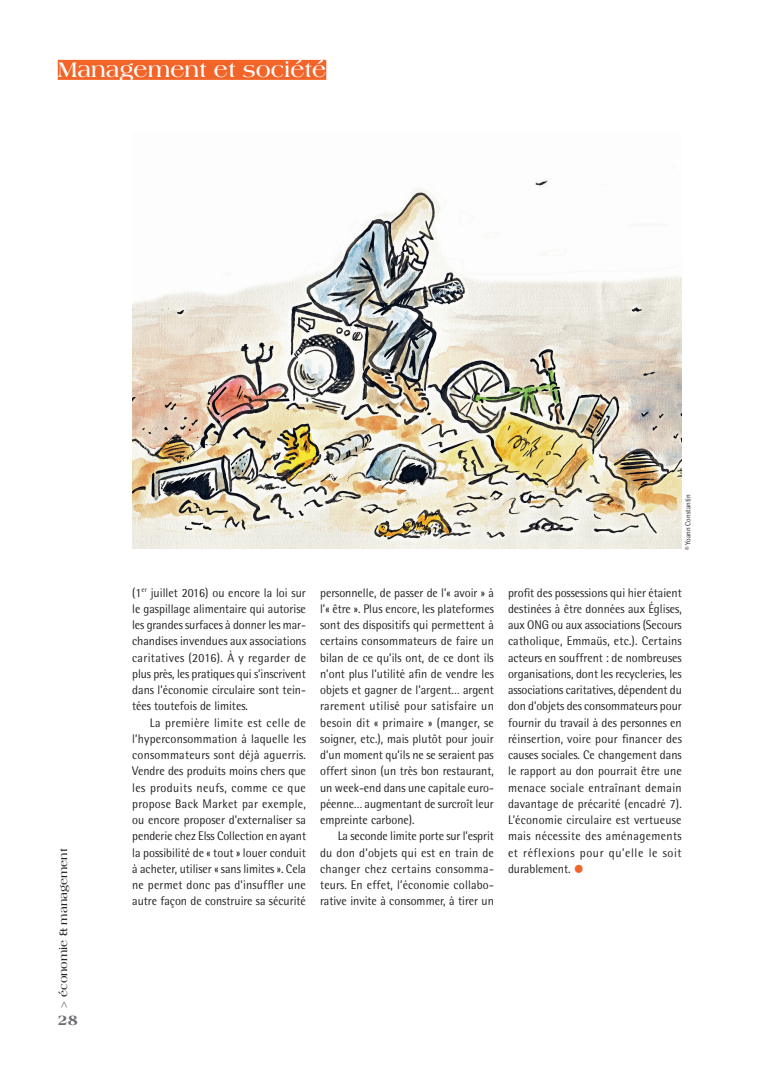
<style>
.page{position:relative;width:775px;height:1083px;background:#fff}
.page>*{position:absolute;margin:0;border:0;box-sizing:border-box;transform-origin:0 0}
.t1{font:700 22.5px "Americana Std";color:#fff}
.t2{font:800 15px "Americana Std";color:#6c6d70}
.t3{font:12.5px/16.2px "Rotis Semi Sans Std";color:#231f20;text-align:justify;scale:.95 1}
.t4{font:700 11.25px "Americana Std";color:#231f20}
.t5{font:7.5px "Rotis Semi Sans Std";color:#231f20;scale:.95 1}
.s1{color:#6c6d70}
.s2{font-family:"Rotis Semi Sans Std"}
.s3{font-size:22.5px;color:#f26428}
</style>
<div class="page">
<div style="left:58px;top:60px;width:268px;height:20px;background:#f26428"></div>
<img style="left:132px;top:167px;width:549px;height:381px">
<h1 class="t1" style="left:58px;top:57px;width:270px">Management et société</h1>
<p class="t4" style="left:57px;top:1007px;width:160px;rotate:-90deg"><span class="s1">&gt;</span> économie <span class="s2">&amp;</span> management</p>
<p class="t2" style="left:58px;top:1011px;width:22px">28</p>
<p class="t3" style="left:132px;top:584px;width:184px">(1<sup>er</sup> juillet 2016) ou encore la loi sur le gaspillage alimentaire qui autorise les grandes surfaces à donner les mar&shy;chandises invendues aux associations caritatives (2016). À y regarder de plus près, les pratiques qui s’inscrivent dans l’économie circulaire sont tein&shy;tées toutefois de limites.</p>
<p class="t3" style="left:132px;top:714px;width:184px;text-indent:18px">La première limite est celle de l’hyperconsommation à laquelle les consommateurs sont déjà aguerris.<br>Vendre des produits moins chers que les produits neufs, comme ce que propose Back Market par exemple, ou encore proposer d’externaliser sa penderie chez Elss Collection en ayant la possibilité de « tout » louer conduit à acheter, utiliser « sans limites ». Cela ne permet donc pas d’insuffler une autre façon de construire sa sécurité</p>
<p class="t3" style="left:320px;top:584px;width:184px">personnelle, de passer de l’« avoir » à l’« être ». Plus encore, les plateformes sont des dispositifs qui permettent à certains consommateurs de faire un bilan de ce qu’ils ont, de ce dont ils n’ont plus l’utilité afin de vendre les objets et gagner de l’argent… argent rarement utilisé pour satisfaire un besoin dit « primaire » (manger, se soigner, etc.), mais plutôt pour jouir d’un moment qu’ils ne se seraient pas offert sinon (un très bon restaurant, un week-end dans une capitale euro&shy;péenne… augmentant de surcroît leur empreinte carbone).</p>
<p class="t3" style="left:320px;top:828px;width:184px;text-indent:18px">La seconde limite porte sur l’esprit du don d’objets qui est en train de changer chez certains consomma&shy;teurs. En effet, l’économie collabo&shy;rative invite à consommer, à tirer un</p>
<p class="t5" style="left:683px;top:550px;width:60px;rotate:-90deg">© Yoann Constantin</p>
<p class="t3" style="left:508px;top:584px;width:184px">profit des possessions qui hier étaient destinées à être données aux Églises, aux ONG ou aux associations (Secours catholique, Emmaüs, etc.). Certains acteurs en souffrent : de nombreuses organisations, dont les recycleries, les associations caritatives, dépendent du don d’objets des consommateurs pour fournir du travail à des personnes en réinsertion, voire pour financer des causes sociales. Ce changement dans le rapport au don pourrait être une menace sociale entraînant demain davantage de précarité (encadré 7).<br>L’économie circulaire est vertueuse mais nécessite des aménagements et réflexions pour qu’elle le soit durablement. <span class="s3">•</span></p>
</div>
